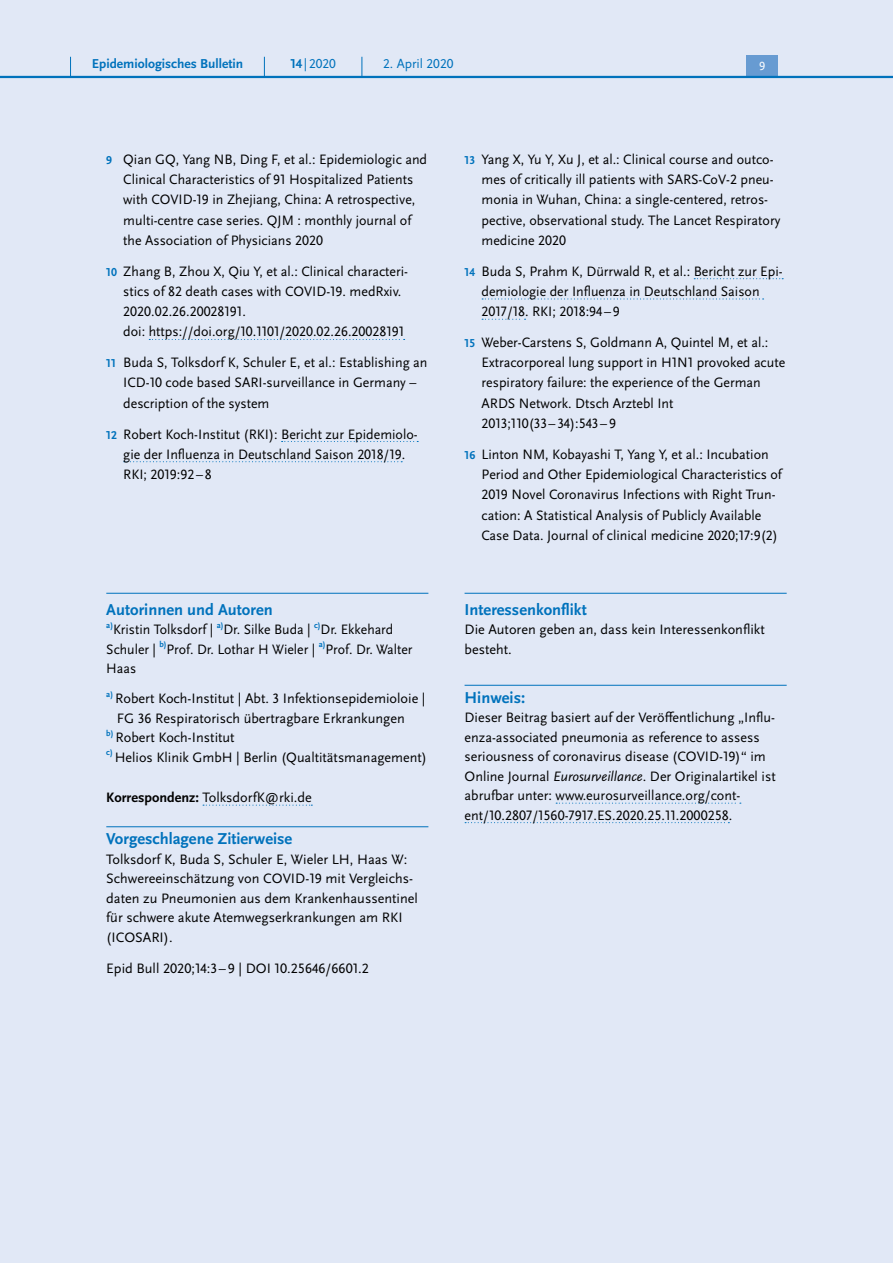
<style>
.page{position:relative;width:893px;height:1263px;background:#fff}
.page>*{position:absolute;margin:0;border:0;box-sizing:border-box;transform-origin:0 0}
.P_-_Anhang{font:700 16.5px "Scala Sans Pro";color:#0072bc}
.H4_-_Anhang_allerers{font:700 16.5px "Scala Sans Pro";color:#0072bc}
.H4_-_Anhang{font:700 16.5px "Scala Sans Pro";color:#0072bc}
.P_-_Anhang-2{font:14.25px/20.2px "Scala Sans Pro";color:#000}
.t1{font:700 13.5px "Scala Sans Pro";color:#0072bc}
.t2{font:13.5px "Scala Sans Pro";color:#0072bc}
.t3{font:12.45px "Scala Sans Pro";color:#fff}
.s1{font-weight:700}
.s2{font-weight:700;font-size:12px;color:#0072bc}
.s3{font-style:italic}
</style>
<div class="page">
<div style="left:0;top:78px;width:893px;height:1185px;background:#e1e8f6"></div>
<hr style="left:106px;top:593px;width:322px;height:1px;background:#0072bc">
<svg style="left:203px;top:805px;width:109px;height:1px"></svg>
<hr style="left:106px;top:826px;width:322px;height:1px;background:#0072bc">
<hr style="left:465px;top:593px;width:322px;height:1px;background:#0072bc">
<hr style="left:465px;top:685px;width:322px;height:1px;background:#0072bc">
<svg style="left:556px;top:803px;width:185px;height:1px"></svg>
<svg style="left:465px;top:822px;width:264px;height:1px"></svg>
<svg style="left:149px;top:339px;width:256px;height:1px"></svg>
<svg style="left:282px;top:441px;width:136px;height:1px"></svg>
<svg style="left:124px;top:461px;width:278px;height:1px"></svg>
<svg style="left:694px;top:278px;width:89px;height:1px"></svg>
<svg style="left:482px;top:298px;width:282px;height:1px"></svg>
<svg style="left:482px;top:319px;width:44px;height:1px"></svg>
<div style="left:0;top:0;width:893px;height:77px;background:#e1e8f6"></div>
<div style="left:746px;top:55px;width:32px;height:21px;background:#679bd2"></div>
<hr style="left:0;top:76px;width:893px;height:2px;background:#0072bc">
<svg style="left:70px;top:57px;width:1px;height:19px"></svg>
<svg style="left:264px;top:57px;width:1px;height:19px"></svg>
<svg style="left:362px;top:57px;width:1px;height:19px"></svg>
<p class="t1" style="left:92px;top:55px;width:153px">Epidemiologisches Bulletin</p>
<p class="t2" style="left:290px;top:55px;width:47px"><span class="s1">14</span> |2020</p>
<p class="t2" style="left:383px;top:55px;width:72px">2. April 2020</p>
<p class="t3" style="left:759px;top:59px;width:8px">9</p>
<p class="P_-_Anhang-2" style="left:123px;top:149px;width:305px;text-indent:-17px"><span class="s2">9</span> Qian GQ, Yang NB, Ding F, et al.: Epidemiologic and Clinical Characteristics of 91 Hospitalized Patients with COVID-19 in Zhejiang, China: A retrospective, multi-centre case series. QJM : monthly journal of the Association of Physicians 2020</p>
<p class="P_-_Anhang-2" style="left:123px;top:261px;width:286px;text-indent:-17px"><span class="s2">10</span> Zhang B, Zhou X, Qiu Y, et al.: Clinical characteri&shy;stics of 82 death cases with COVID-19. medRxiv.<br>2020.02.26.20028191.<br>doi: https://doi.org/10.1101/2020.02.26.20028191</p>
<p class="P_-_Anhang-2" style="left:123px;top:352px;width:306px;text-indent:-17px"><span class="s2">11</span> Buda S, Tolksdorf K, Schuler E, et al.: Establishing an<br>ICD-10 code based SARI-surveillance in Germany – description of the system</p>
<p class="P_-_Anhang-2" style="left:123px;top:424px;width:296px;text-indent:-17px"><span class="s2">12</span> Robert Koch-Institut (RKI): Bericht zur Epidemiolo&shy;gie der Influenza in Deutschland Saison 2018/19.<br>RKI; 2019:92–8</p>
<h4 class="H4_-_Anhang_allerers" style="left:106px;top:599px;width:168px">Autorinnen und Autoren</h4>
<p class="P_-_Anhang-2" style="left:106px;top:620px;width:308px;line-height:19.5px"><sup>a)</sup>Kristin Tolksdorf | <sup>a)</sup>Dr. Silke Buda | <sup>c)</sup>Dr. Ekkehard<br>Schuler | <sup>b)</sup>Prof. Dr. Lothar H Wieler | <sup>a)</sup>Prof. Dr. Walter<br>Haas</p>
<p class="P_-_Anhang-2" style="left:106px;top:688px;width:321px"><sup>a)</sup> Robert Koch-Institut | Abt. 3 Infektionsepidemioloie |</p>
<p class="P_-_Anhang-2" style="left:117px;top:708px;width:290px">FG 36 Respiratorisch übertragbare Erkrankungen</p>
<p class="P_-_Anhang-2" style="left:106px;top:727px;width:130px"><sup>b)</sup> Robert Koch-Institut</p>
<p class="P_-_Anhang-2" style="left:106px;top:747px;width:322px"><sup>c)</sup> Helios Klinik GmbH | Berlin (Qualtitätsmanagement)</p>
<p class="P_-_Anhang-2" style="left:106px;top:787px;width:207px"><span class="s1">Korrespondenz:</span> TolksdorfK@rki.de</p>
<p class="P_-_Anhang" style="left:106px;top:829px;width:188px">Vorgeschlagene Zitierweise</p>
<p class="P_-_Anhang-2" style="left:106px;top:849px;width:313px;line-height:19.5px">Tolksdorf K, Buda S, Schuler E, Wieler LH, Haas W:<br>Schwereeinschätzung von COVID-19 mit Vergleichs&shy;daten zu Pneumonien aus dem Krankenhaussentinel für schwere akute Atemwegserkrankungen am RKI (ICOSARI).</p>
<p class="P_-_Anhang-2" style="left:106px;top:958px;width:264px">Epid Bull 2020;14:3 –9 | DOI 10.25646/6601.2</p>
<p class="P_-_Anhang-2" style="left:482px;top:149px;width:300px;text-indent:-17px"><span class="s2">13</span> Yang X, Yu Y, Xu J, et al.: Clinical course and outco&shy;mes of critically ill patients with SARS-CoV-2 pneu&shy;monia in Wuhan, China: a single-centered, retros&shy;pective, observational study. The Lancet Respiratory medicine 2020</p>
<p class="P_-_Anhang-2" style="left:482px;top:261px;width:303px;text-indent:-17px"><span class="s2">14</span> Buda S, Prahm K, Dürrwald R, et al.: Bericht zur Epi&shy;demiologie der Influenza in Deutschland Saison<br>2017/18. RKI; 2018:94–9</p>
<p class="P_-_Anhang-2" style="left:482px;top:332px;width:305px;text-indent:-17px"><span class="s2">15</span> Weber-Carstens S, Goldmann A, Quintel M, et al.:<br>Extracorporeal lung support in H1N1 provoked acute respiratory failure: the experience of the German ARDS Network. Dtsch Arztebl Int 2013;110(33–34):543–9</p>
<p class="P_-_Anhang-2" style="left:482px;top:444px;width:302px;text-indent:-17px"><span class="s2">16</span> Linton NM, Kobayashi T, Yang Y, et al.: Incubation Period and Other Epidemiological Characteristics of 2019 Novel Coronavirus Infections with Right Trun&shy;cation: A Statistical Analysis of Publicly Available Case Data. Journal of clinical medicine 2020;17:9(2)</p>
<h4 class="H4_-_Anhang" style="left:465px;top:599px;width:124px">Interessenkonflikt</h4>
<p class="P_-_Anhang-2" style="left:465px;top:620px;width:302px;line-height:19.5px">Die Autoren geben an, dass kein Interessenkonflikt besteht.</p>
<p class="P_-_Anhang" style="left:465px;top:687px;width:62px">Hinweis:</p>
<p class="P_-_Anhang-2" style="left:465px;top:708px;width:313px;line-height:19.5px">Dieser Beitrag basiert auf der Veröffentlichung „Influ&shy;enza-associated pneumonia as reference to assess seriousness of coronavirus disease (COVID-19)“ im Online Journal <span class="s3">Eurosurveillance</span>. Der Originalartikel ist abrufbar unter: www.eurosurveillance.org/cont&shy;ent/10.2807/1560-7917.ES.2020.25.11.2000258.</p>
</div>
